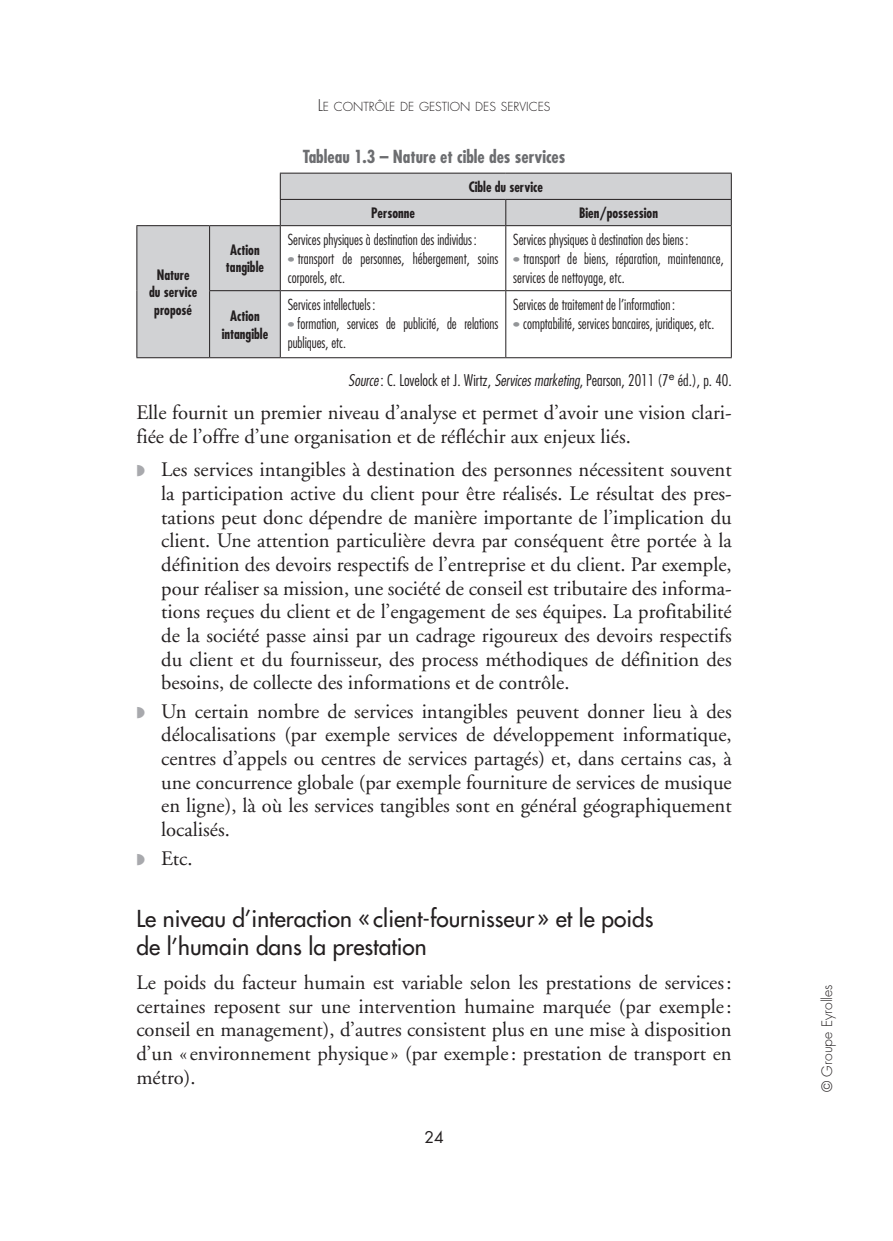
<style>
.page{position:relative;width:893px;height:1241px;background:#fff}
.page>*{position:absolute;margin:0;border:0;box-sizing:border-box;transform-origin:0 0}
._02_Titre_2{font:22.75px/28px "Futura";color:#231f20}
._01_Texte_courant{font:20.65px/23.6px "Adobe Garamond LT";color:#231f20;text-align:justify}
._10_Tableau_Titre{font:700 condensed 17.5px "Futura";color:#6c6d70}
._10_Tableau_source{font:300 condensed 15.75px "Futura";color:#231f20}
.t1{font:15.75px "Futura";color:#231f20}
._10_Tableau{font:300 condensed 14.88px/19.2px "Futura";color:#231f20;scale:.95 1}
._10_Tetiere_tableau{font:700 condensed 14px/17.5px "Futura";color:#231f20;text-align:center;scale:.95 1}
.t2{font:300 14px "Futura";color:#231f20}
.t3{font:300 12.08px "Futura";color:#231f20}
.s1{font-size:15.75px}
.s2{font-size:12.25px;color:#939598}
.s3{font-style:italic}
.s4{color:#a8a9ad}
</style>
<div class="page">
<svg style="left:137px;top:174px;width:594px;height:183px"></svg>
<hr style="left:280px;top:199px;width:226px;height:1px;background:#231f20">
<svg style="left:137px;top:173px;width:144px;height:52px"></svg>
<hr style="left:506px;top:199px;width:226px;height:1px;background:#231f20">
<svg style="left:505px;top:200px;width:1px;height:25px"></svg>
<hr style="left:209px;top:226px;width:1px;height:64px;background:#231f20">
<hr style="left:505px;top:226px;width:1px;height:64px;background:#231f20">
<hr style="left:209px;top:290px;width:71px;height:1px;background:#231f20">
<hr style="left:209px;top:291px;width:1px;height:66px;background:#231f20">
<hr style="left:280px;top:290px;width:226px;height:1px;background:#231f20">
<hr style="left:506px;top:290px;width:226px;height:1px;background:#231f20">
<hr style="left:505px;top:291px;width:1px;height:66px;background:#231f20">
<hr style="left:731px;top:226px;width:1px;height:64px;background:#231f20">
<hr style="left:731px;top:291px;width:1px;height:66px;background:#231f20">
<hr style="left:280px;top:357px;width:226px;height:1px;background:#231f20">
<hr style="left:506px;top:357px;width:226px;height:1px;background:#231f20">
<hr style="left:280px;top:173px;width:226px;height:1px;background:#231f20">
<hr style="left:506px;top:173px;width:226px;height:1px;background:#231f20">
<svg style="left:731px;top:173px;width:1px;height:52px"></svg>
<hr style="left:280px;top:225px;width:226px;height:1px;background:#231f20">
<hr style="left:506px;top:225px;width:226px;height:1px;background:#231f20">
<hr style="left:136px;top:225px;width:74px;height:1px;background:#231f20">
<hr style="left:136px;top:226px;width:1px;height:64px;background:#231f20">
<hr style="left:210px;top:225px;width:70px;height:1px;background:#231f20">
<hr style="left:280px;top:226px;width:1px;height:64px;background:#231f20">
<hr style="left:136px;top:290px;width:1px;height:67px;background:#231f20">
<hr style="left:280px;top:291px;width:1px;height:66px;background:#231f20">
<hr style="left:136px;top:357px;width:74px;height:1px;background:#231f20">
<hr style="left:210px;top:357px;width:70px;height:1px;background:#231f20">
<p class="t3" style="left:318px;top:100px;width:234px"><span class="s1">L</span>E CONTRÔLE DE GESTION DES SERVICES</p>
<p class="_10_Tetiere_tableau" style="left:149px;top:266px;width:52px">Nature<br>du service proposé</p>
<p class="_10_Tetiere_tableau" style="left:226px;top:241px;width:42px">Action tangible</p>
<p class="_10_Tetiere_tableau" style="left:222px;top:307px;width:51px">Action intangible</p>
<p class="_10_Tableau_Titre" style="left:303px;top:145px;width:264px">Tableau 1.3 – Nature et cible des services</p>
<p class="_10_Tetiere_tableau" style="left:469px;top:178px;width:80px">Cible du service</p>
<p class="_10_Tetiere_tableau" style="left:371px;top:204px;width:48px">Personne</p>
<p class="_10_Tetiere_tableau" style="left:579px;top:204px;width:85px">Bien/possession</p>
<p class="_10_Tableau" style="left:288px;top:229px;width:201px">Services physiques à destination des individus:</p>
<p class="_10_Tableau" style="left:288px;top:249px;width:223px"><span class="s2">•</span> transport de personnes, hébergement, soins corporels, etc.</p>
<p class="_10_Tableau" style="left:288px;top:294px;width:94px">Services intellectuels:</p>
<p class="_10_Tableau" style="left:288px;top:314px;width:223px"><span class="s2">•</span> formation, services de publicité, de relations publiques, etc.</p>
<p class="_10_Tableau" style="left:513px;top:229px;width:186px">Services physiques à destination des biens:</p>
<p class="_10_Tableau" style="left:513px;top:249px;width:223px"><span class="s2">•</span> transport de biens, réparation, maintenance, services de nettoyage, etc.</p>
<p class="_10_Tableau" style="left:513px;top:294px;width:172px">Services de traitement de l’information:</p>
<p class="_10_Tableau" style="left:513px;top:314px;width:213px"><span class="s2">•</span> comptabilité, services bancaires, juridiques, etc.</p>
<p class="_10_Tableau_source" style="left:348px;top:370px;width:385px"><span class="s3">Source</span>: C. Lovelock et J. Wirtz, <span class="s3">Services marketing</span>, Pearson, 2011 (7<sup>e</sup> éd.), p. 40.</p>
<p class="_01_Texte_courant" style="left:136px;top:401px;width:597px">Elle fournit un premier niveau d’analyse et permet d’avoir une vision clari&shy;fiée de l’offre d’une organisation et de réfléchir aux enjeux liés.</p>
<p class="_01_Texte_courant" style="left:161px;top:458px;width:572px;text-indent:-25px"><span class="s4">◗</span> Les services intangibles à destination des personnes nécessitent souvent la participation active du client pour être réalisés. Le résultat des pres&shy;tations peut donc dépendre de manière importante de l’implication du client. Une attention particulière devra par conséquent être portée à la définition des devoirs respectifs de l’entreprise et du client. Par exemple, pour réaliser sa mission, une société de conseil est tributaire des informa&shy;tions reçues du client et de l’engagement de ses équipes. La profitabilité de la société passe ainsi par un cadrage rigoureux des devoirs respectifs du client et du fournisseur, des process méthodiques de définition des besoins, de collecte des informations et de contrôle.</p>
<p class="_01_Texte_courant" style="left:161px;top:699px;width:572px;text-indent:-25px"><span class="s4">◗</span> Un certain nombre de services intangibles peuvent donner lieu à des délocalisations (par exemple services de développement informatique, centres d’appels ou centres de services partagés) et, dans certains cas, à une concurrence globale (par exemple fourniture de services de musique en ligne), là où les services tangibles sont en général géographiquement localisés.</p>
<p class="_01_Texte_courant" style="left:136px;top:846px;width:58px"><span class="s4">◗</span> Etc.</p>
<p class="_02_Titre_2" style="left:136px;top:904px;width:519px">Le niveau d’interaction «client-fournisseur» et le poids de l’humain dans la prestation</p>
<p class="_01_Texte_courant" style="left:136px;top:970px;width:597px">Le poids du facteur humain est variable selon les prestations de services: certaines reposent sur une intervention humaine marquée (par exemple: conseil en management), d’autres consistent plus en une mise à disposition d’un «environnement physique» (par exemple: prestation de transport en métro).</p>
<p class="t1" style="left:424px;top:1126px;width:21px">24</p>
<p class="t2" style="left:819px;top:1091px;width:109px;rotate:-90deg">© Groupe Eyrolles</p>
</div>
